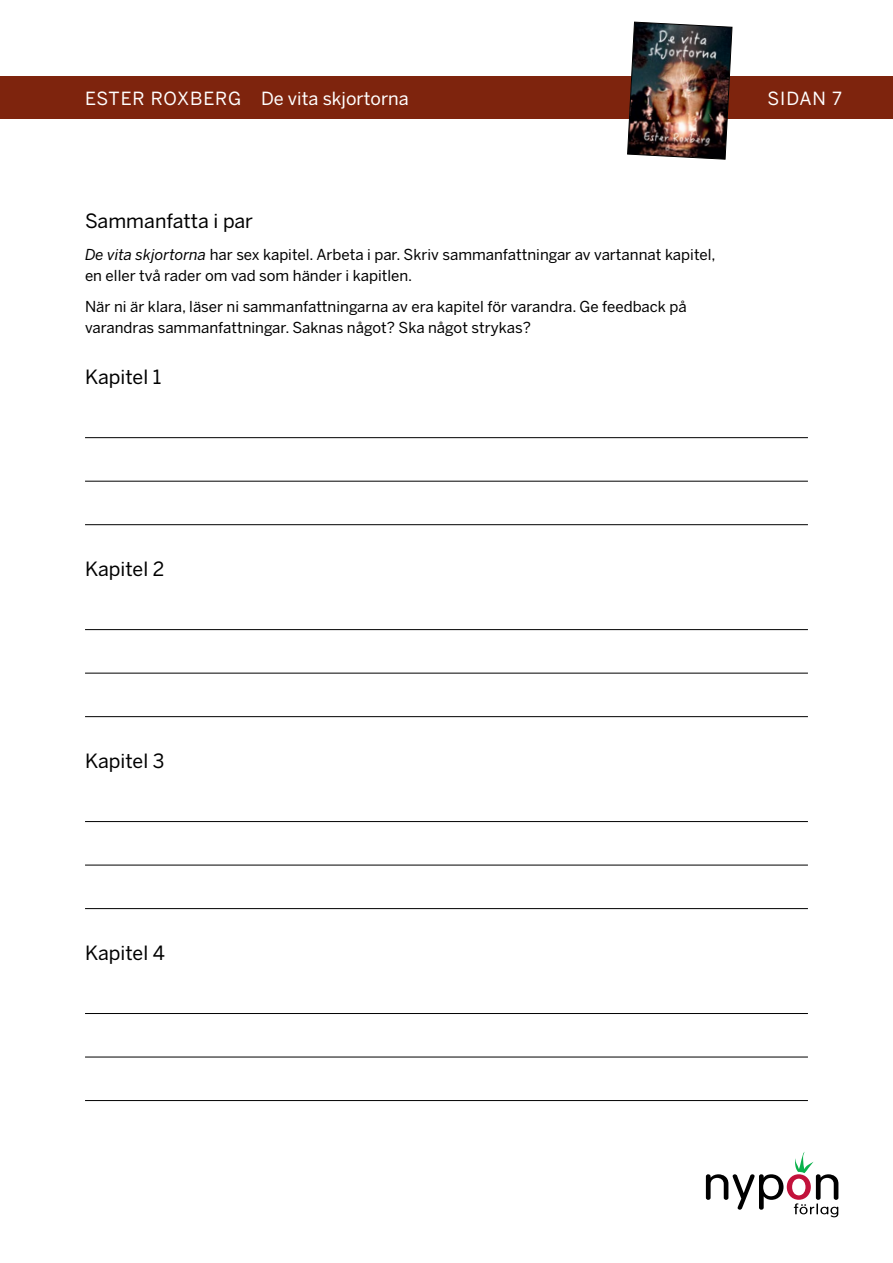
<style>
.page{position:relative;width:893px;height:1263px;background:#fff}
.page>*{position:absolute;margin:0;border:0;box-sizing:border-box;transform-origin:0 0}
.t1{font:19.5px "Benton Sans";color:#000}
.t2{font:18px "Benton Sans";color:#fff}
.t3{font:15px/21px "Benton Sans";color:#000}
.s1{font-style:italic}
</style>
<div class="page">
<div style="left:0;top:77px;width:893px;height:42px;background:#7e240d"></div>
<img style="left:627px;top:21px;width:106px;height:139px">
<svg style="left:706px;top:1152px;width:132px;height:65px"></svg>
<hr style="left:85px;top:437px;width:723px;height:1px;background:#000">
<hr style="left:85px;top:481px;width:723px;height:1px;background:#000">
<hr style="left:85px;top:524px;width:723px;height:1px;background:#000">
<hr style="left:85px;top:629px;width:723px;height:1px;background:#000">
<hr style="left:85px;top:673px;width:723px;height:1px;background:#000">
<hr style="left:85px;top:716px;width:723px;height:1px;background:#000">
<hr style="left:85px;top:821px;width:723px;height:1px;background:#000">
<hr style="left:85px;top:865px;width:723px;height:1px;background:#000">
<hr style="left:85px;top:908px;width:723px;height:1px;background:#000">
<hr style="left:85px;top:1013px;width:723px;height:1px;background:#000">
<hr style="left:85px;top:1057px;width:723px;height:1px;background:#000">
<hr style="left:85px;top:1100px;width:723px;height:1px;background:#000">
<p class="t2" style="left:85px;top:88px;width:325px">ESTER ROXBERG De vita skjortorna</p>
<p class="t2" style="left:768px;top:88px;width:76px">SIDAN 7</p>
<h1 class="t1" style="left:85px;top:210px;width:170px">Sammanfatta i par</h1>
<p class="t3" style="left:85px;top:244px;width:632px"><span class="s1">De vita skjortorna</span> har sex kapitel. Arbeta i par. Skriv sammanfattningar av vartannat kapitel, en eller två rader om vad som händer i kapitlen.</p>
<p class="t3" style="left:85px;top:296px;width:603px">När ni är klara, läser ni sammanfattningarna av era kapitel för varandra. Ge feedback på varandras sammanfattningar. Saknas något? Ska något strykas?</p>
<h1 class="t1" style="left:85px;top:365px;width:78px">Kapitel 1</h1>
<h1 class="t1" style="left:85px;top:557px;width:81px">Kapitel 2</h1>
<h1 class="t1" style="left:85px;top:749px;width:81px">Kapitel 3</h1>
<h1 class="t1" style="left:85px;top:941px;width:81px">Kapitel 4</h1>
</div>
